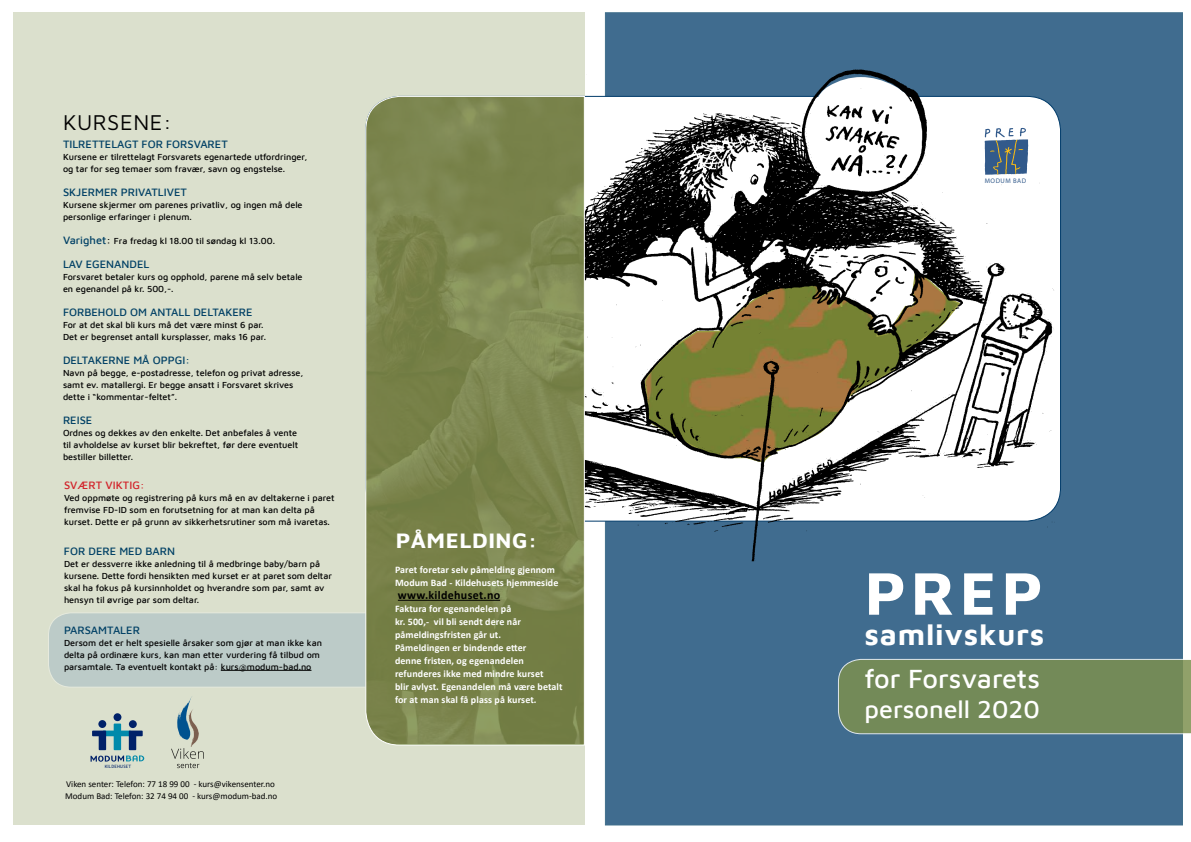
<style>
.page{position:relative;width:1191px;height:842px;background:#fff}
.page>*{position:absolute;margin:0;border:0;box-sizing:border-box;transform-origin:0 0}
.t1{font:700 62px "Maven Pro";color:#fff}
.t2{font:700 30px "Maven Pro";letter-spacing:.025em;color:#fff}
.t3{font:500 27px "Maven Pro";color:#fff}
.t4{font:500 25px "Maven Pro";color:#fff}
.t5{font:700 22px "Maven Pro";letter-spacing:.025em;color:#fff}
.t6{font:22px "Maven Pro";letter-spacing:.025em;color:#000}
.t7{font:700 12px "Calibri";letter-spacing:.025em;color:#000}
.t8{font:500 11px "Maven Pro";color:#004065}
.t9{font:500 11px "Maven Pro";letter-spacing:.005em;color:#d2232a}
.t10{font:700 10px/13px "Calibri";letter-spacing:.01em;color:#fff}
.t11{font:500 9px/12px "Maven Pro";color:#000}
.t12{font:9px/11.9px "Calibri";color:#000}
.t13{font:6.7px "Myriad Pro";letter-spacing:.07em;color:#325a8b}
.t14{font:4.5px "Trebuchet MS";letter-spacing:.05em;color:#002169}
.s1{font-size:11px;color:#004065}
.s2{font-size:11px}
</style>
<div class="page">
<div style="left:605px;top:12px;width:578px;height:813px;background:#406c8f"></div>
<div style="left:838px;top:659px;width:353px;height:75px;background:#738a58"></div>
<div style="left:13px;top:13px;width:572px;height:812px;background:#dbe0cd"></div>
<img style="left:585px;top:67px;width:476px;height:494px">
<div style="left:98px;top:720px;width:8px;height:8px;background:#002169;border-radius:50%"></div>
<div style="left:114px;top:713px;width:7px;height:8px;background:#002169;border-radius:50%"></div>
<svg style="left:129px;top:720px;width:8px;height:8px"></svg>
<svg style="left:90px;top:723px;width:54px;height:39px"></svg>
<svg style="left:171px;top:696px;width:33px;height:72px"></svg>
<svg style="left:984px;top:128px;width:44px;height:47px;background:#7289a0"></svg>
<div style="left:48px;top:613px;width:354px;height:74px;background:#bccbc8;border-radius:23px"></div>
<div style="left:48px;top:612px;width:355px;height:76px;border:1px solid #fff;border-radius:23px"></div>
<svg style="left:365px;top:95px;width:220px;height:651px;background:#7c8650"></svg>
<hr style="left:398px;top:600px;width:102px;height:1px;background:#000">
<hr style="left:221px;top:670px;width:90px;height:1px;background:#000">
<h3 class="t6" style="left:63px;top:107px;width:110px">KURSENE:</h3>
<p class="t8" style="left:63px;top:136px;width:166px">TILRETTELAGT FOR FORSVARET</p>
<p class="t11" style="left:63px;top:150px;width:246px">Kursene er tilrettelagt Forsvarets egenartede utfordringer, og tar for seg temaer som fravær, savn og engstelse.</p>
<p class="t8" style="left:63px;top:184px;width:125px">SKJERMER PRIVATLIVET</p>
<p class="t11" style="left:63px;top:198px;width:241px">Kursene skjermer om parenes privatliv, og ingen må dele personlige erfaringer i plenum.</p>
<p class="t11" style="left:63px;top:234px;width:213px"><span class="s1">Varighet</span><span class="s2">:</span> Fra fredag kl 18.00 til søndag kl 13.00.</p>
<p class="t8" style="left:63px;top:256px;width:88px">LAV EGENANDEL</p>
<p class="t11" style="left:63px;top:270px;width:241px">Forsvaret betaler kurs og opphold, parene må selv betale en egenandel på kr. 500,-.</p>
<p class="t8" style="left:63px;top:304px;width:191px">FORBEHOLD OM ANTALL DELTAKERE</p>
<p class="t11" style="left:63px;top:318px;width:204px">For at det skal bli kurs må det være minst 6 par.<br>Det er begrenset antall kursplasser, maks 16 par.</p>
<p class="t8" style="left:63px;top:352px;width:128px">DELTAKERNE MÅ OPPGI:</p>
<p class="t11" style="left:63px;top:366px;width:242px">Navn på begge, e-postadresse, telefon og privat adresse, samt ev. matallergi. Er begge ansatt i Forsvaret skrives dette i “kommentar-feltet”.</p>
<p class="t8" style="left:63px;top:412px;width:31px">REISE</p>
<p class="t11" style="left:63px;top:426px;width:237px;text-align:justify">Ordnes og dekkes av den enkelte. Det anbefales å vente til avholdelse av kurset blir bekreftet, før dere eventuelt bestiller billetter.</p>
<p class="t9" style="left:64px;top:477px;width:82px">SVÆRT VIKTIG:</p>
<p class="t11" style="left:64px;top:491px;width:272px">Ved oppmøte og registrering på kurs må en av deltakerne i paret fremvise FD-ID som en forutsetning for at man kan delta på kurset. Dette er på grunn av sikkerhetsrutiner som må ivaretas.</p>
<p class="t8" style="left:64px;top:543px;width:113px">FOR DERE MED BARN</p>
<p class="t11" style="left:64px;top:557px;width:269px">Det er dessverre ikke anledning til å medbringe baby/barn på kursene. Dette fordi hensikten med kurset er at paret som deltar skal ha fokus på kursinnholdet og hverandre som par, samt av hensyn til øvrige par som deltar.</p>
<p class="t8" style="left:64px;top:622px;width:77px">PARSAMTALER</p>
<p class="t11" style="left:64px;top:636px;width:259px">Dersom det er helt spesielle årsaker som gjør at man ikke kan delta på ordinære kurs, kan man etter vurdering få tilbud om parsamtale. Ta eventuelt kontakt på: kurs@modum-bad.no</p>
<p class="t14" style="left:105px;top:764px;width:28px">KILDEHUSET</p>
<p class="t12" style="left:65px;top:778px;width:214px">Viken senter: Telefon: 77 18 99 00 - kurs@vikensenter.no<br>Modum Bad: Telefon: 32 74 94 00 - kurs@modum-bad.no</p>
<h3 class="t5" style="left:396px;top:525px;width:143px">PÅMELDING:</h3>
<p class="t10" style="left:395px;top:563px;width:165px">Paret foretar selv påmelding gjennom<br>Modum Bad - Kildehusets hjemmeside</p>
<h3 class="t7" style="left:398px;top:586px;width:104px">www.kildehuset.no</h3>
<p class="t10" style="left:395px;top:602px;width:169px">Faktura for egenandelen på<br>kr. 500,- vil bli sendt dere når påmeldingsfristen går ut.<br>Påmeldingen er bindende etter<br>denne fristen, og egenandelen refunderes ikke med mindre kurset<br>blir avlyst. Egenandelen må være betalt for at man skal få plass på kurset.</p>
<p class="t13" style="left:984px;top:177px;width:43px">MODUM BAD</p>
<h1 class="t1" style="left:864px;top:549px;width:179px">PREP</h1>
<h2 class="t2" style="left:864px;top:613px;width:181px">samlivskurs</h2>
<h3 class="t3" style="left:864px;top:660px;width:177px">for Forsvarets</h3>
<h3 class="t4" style="left:864px;top:692px;width:176px">personell 2020</h3>
</div>
